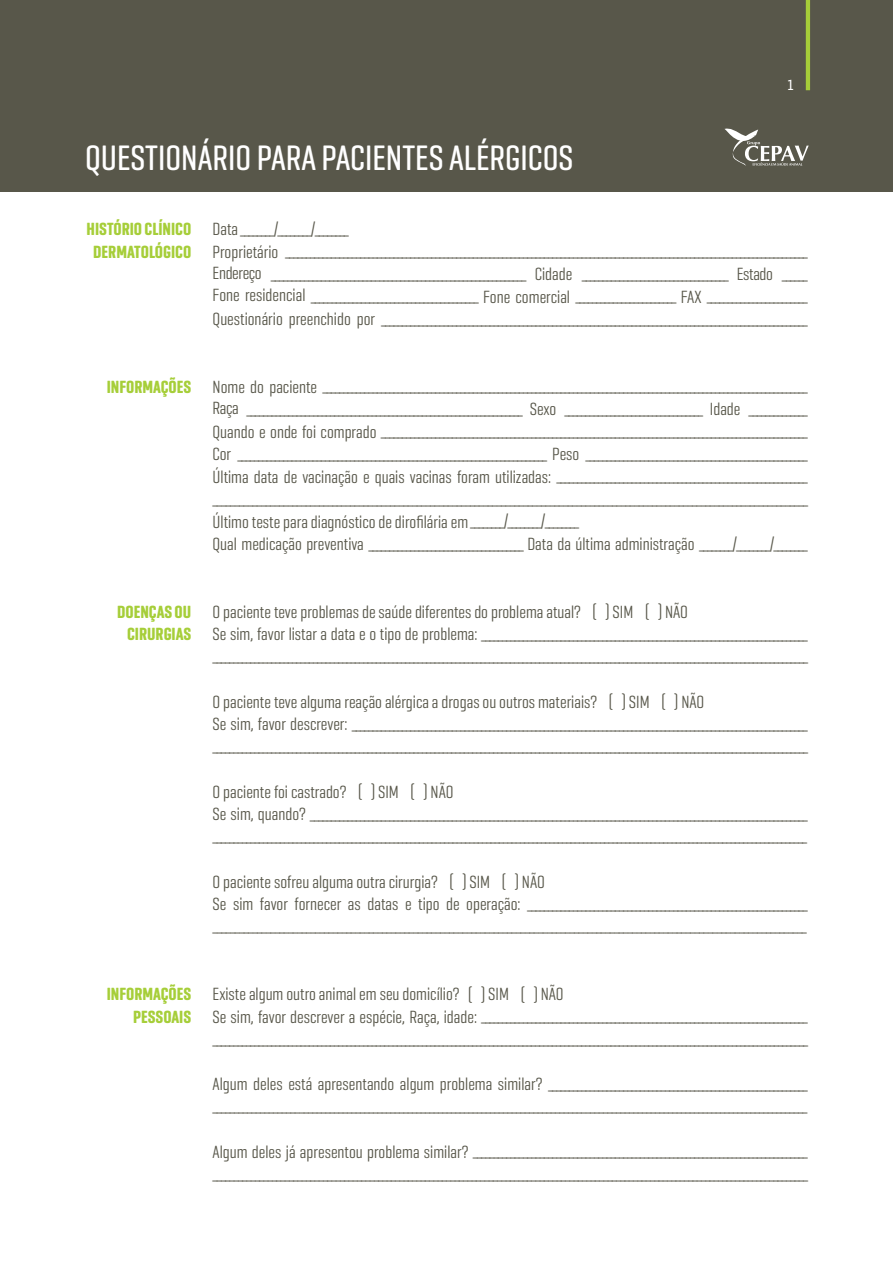
<style>
.page{position:relative;width:893px;height:1263px;background:#fff}
.page>*{position:absolute;margin:0;border:0;box-sizing:border-box;transform-origin:0 0}
.t1{font:500 36px "Geogrotesque Comp";color:#fff}
.t2{font:18px/21.8px "Geogrotesque Comp";color:#58574a}
.t3{font:700 18px/22.5px "Geogrotesque Comp";color:#a6ce39;text-align:center}
.t4{font:500 15px "Geogrotesque Comp";color:#fff}
</style>
<div class="page">
<div style="left:0;top:0;width:893px;height:191px;background:#58574a"></div>
<hr style="left:806px;top:0;width:4px;height:90px;background:#a6ce39">
<svg style="left:725px;top:129px;width:84px;height:37px"></svg>
<h1 class="t1" style="left:85px;top:135px;width:490px">QUESTIONÁRIO PARA PACIENTES ALÉRGICOS</h1>
<p class="t4" style="left:788px;top:76px;width:7px">1</p>
<p class="t3" style="left:87px;top:218px;width:106px">HISTÓRIO CLÍNICO<br>DERMATOLÓGICO</p>
<p class="t2" style="left:213px;top:216px;width:597px;line-height:22.5px">Data ________/________/________<br>Proprietário _____________________________________________________________________________________________________________________________ Endereço _____________________________________________________________ Cidade ___________________________________ Estado ______ Fone residencial ________________________________________ Fone comercial ________________________ FAX ________________________ Questionário preenchido por ______________________________________________________________________________________________________</p>
<p class="t3" style="left:107px;top:375px;width:86px">INFORMAÇÕES</p>
<p class="t2" style="left:213px;top:373px;width:597px;line-height:22.8px;text-align:justify">Nome do paciente ____________________________________________________________________________________________________________________ Raça __________________________________________________________________ Sexo _________________________________ Idade ______________ Quando e onde foi comprado ______________________________________________________________________________________________________ Cor __________________________________________________________________________ Peso _____________________________________________________ Última data de vacinação e quais vacinas foram utilizadas: ____________________________________________________________ ______________________________________________________________________________________________________________________________________ Último teste para diagnóstico de dirofilária em ________/________/________</p>
<p class="t2" style="left:213px;top:531px;width:597px">Qual medicação preventiva _____________________________________ Data da última administração ________/________/________</p>
<p class="t3" style="left:117px;top:600px;width:76px">DOENÇAS OU<br>CIRURGIAS</p>
<p class="t2" style="left:213px;top:600px;width:597px">O paciente teve problemas de saúde diferentes do problema atual? ( ) SIM ( ) NÃO<br>Se sim, favor listar a data e o tipo de problema: ______________________________________________________________________________ ______________________________________________________________________________________________________________________________________________</p>
<p class="t2" style="left:213px;top:690px;width:597px">O paciente teve alguma reação alérgica a drogas ou outros materiais? ( ) SIM ( ) NÃO<br>Se sim, favor descrever: _____________________________________________________________________________________________________________ ______________________________________________________________________________________________________________________________________________</p>
<p class="t2" style="left:213px;top:780px;width:597px">O paciente foi castrado? ( ) SIM ( ) NÃO<br>Se sim, quando? _______________________________________________________________________________________________________________________ _____________________________________________________________________________________________________________________________________________</p>
<p class="t2" style="left:213px;top:870px;width:597px">O paciente sofreu alguma outra cirurgia? ( ) SIM ( ) NÃO<br>Se sim favor fornecer as datas e tipo de operação: ___________________________________________________________________ _____________________________________________________________________________________________________________________________________</p>
<p class="t3" style="left:107px;top:983px;width:86px;text-align:right">INFORMAÇÕES<br>PESSOAIS</p>
<p class="t2" style="left:213px;top:983px;width:597px">Existe algum outro animal em seu domicílio? ( ) SIM ( ) NÃO<br>Se sim, favor descrever a espécie, Raça, idade: ______________________________________________________________________________ ______________________________________________________________________________________________________________________________________________</p>
<p class="t2" style="left:213px;top:1071px;width:597px;line-height:22.5px">Algum deles está apresentando algum problema similar? ______________________________________________________________ _________________________________________________________________________________________________________________________________________</p>
<p class="t2" style="left:213px;top:1138px;width:597px;line-height:22.5px">Algum deles já apresentou problema similar? ________________________________________________________________________________ ____________________________________________________________________________________________________________________________________________</p>
</div>
